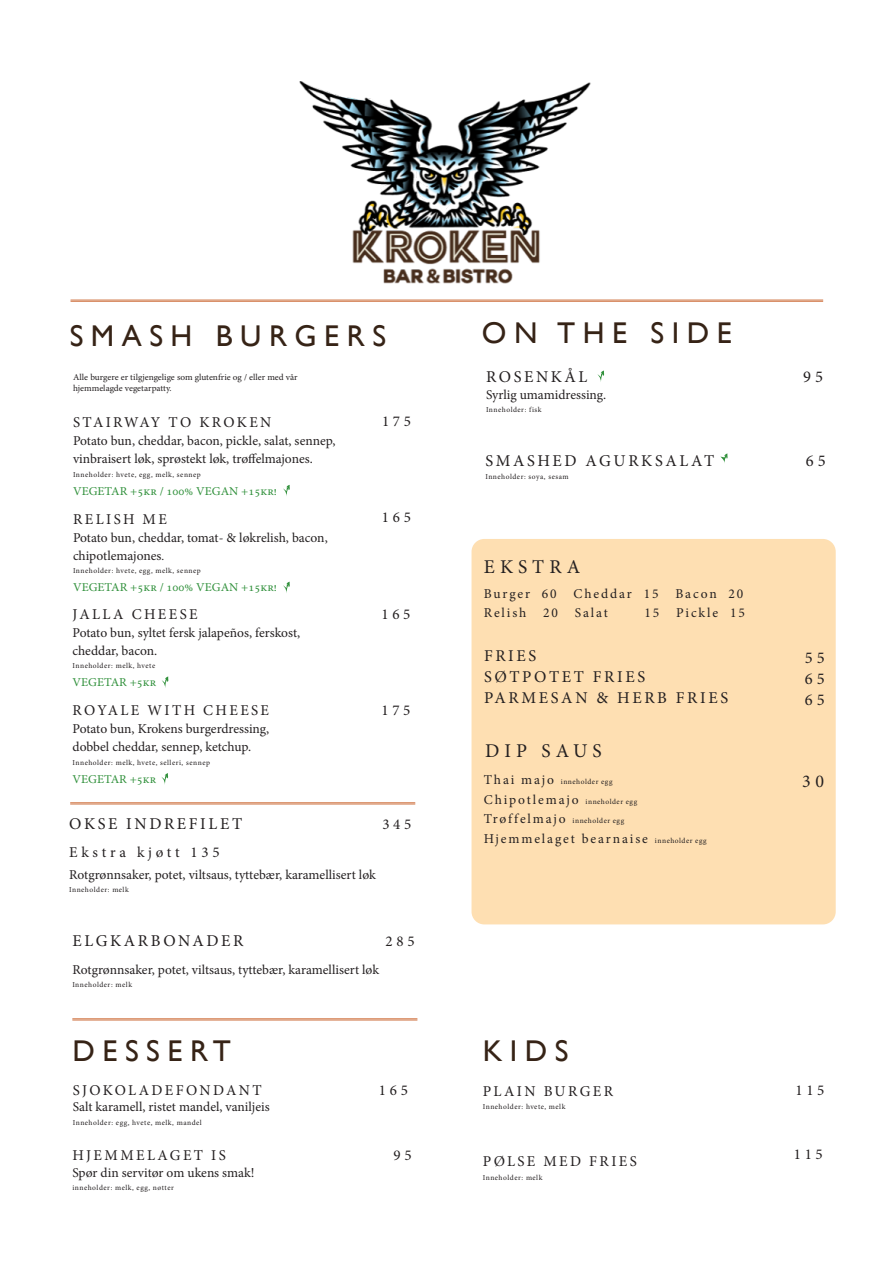
<style>
.page{position:relative;width:893px;height:1263px;background:#fff}
.page>*{position:absolute;margin:0;border:0;box-sizing:border-box;transform-origin:0 0}
.t1{font:30px "Gill Sans";letter-spacing:.25em;color:#362316}
.t2{font:19.5px "Minion Pro";letter-spacing:.26em;color:#231f20}
.t3{font:18px "Minion Pro";color:#231f20}
.t4{font:16.5px "Minion Pro";letter-spacing:.16em;color:#231f20}
.t5{font:15px "Minion Pro";letter-spacing:.16em;color:#231f20}
.t6{font:15px "Minion Pro";letter-spacing:.25em;color:#231f20}
.t7{font:13.5px "Minion Pro";color:#231f20}
.t8{font:13.5px "Minion Pro";letter-spacing:.14em;color:#231f20}
.t9{font:13.5px "Minion Pro";letter-spacing:.135em;color:#231f20}
.t10{font:12px "Minion Pro";color:#30903b}
.t11{font:9px "Minion Pro";color:#231f20}
.t12{font:7.5px "Minion Pro";letter-spacing:.065em;color:#231f20}
.s1{font-size:12px}
.s2{font-size:13.5px}
.s3{font-size:7.5px}
</style>
<div class="page">
<div style="left:471px;top:539px;width:365px;height:385px;background:#fedfb2;border-radius:13px"></div>
<hr style="left:71px;top:300px;width:752px;height:1px;background:#d07646">
<hr style="left:71px;top:301px;width:752px;height:1px;background:#d07646">
<svg style="left:283px;top:581px;width:7px;height:12px"></svg>
<svg style="left:283px;top:485px;width:7px;height:11px"></svg>
<svg style="left:162px;top:676px;width:7px;height:12px"></svg>
<svg style="left:161px;top:773px;width:7px;height:12px"></svg>
<svg style="left:597px;top:370px;width:7px;height:12px"></svg>
<svg style="left:720px;top:453px;width:8px;height:10px"></svg>
<hr style="left:70px;top:802px;width:345px;height:1px;background:#d07646">
<hr style="left:70px;top:804px;width:345px;height:1px;background:#d07646">
<hr style="left:72px;top:1018px;width:345px;height:1px;background:#d07646">
<hr style="left:72px;top:1020px;width:345px;height:1px;background:#d07646">
<img style="left:300px;top:82px;width:293px;height:219px">
<p class="t1" style="left:70px;top:318px;width:318px">SMASH BURGERS</p>
<p class="t11" style="left:73px;top:371px;width:226px">Alle burgere er tilgjengelige som glutenfrie og / eller med vår</p>
<p class="t11" style="left:73px;top:382px;width:100px">hjemmelagde vegetarpatty.</p>
<p class="t5" style="left:73px;top:412px;width:200px">STAIRWAY TO KROKEN</p>
<p class="t7" style="left:73px;top:432px;width:264px">Potato bun, cheddar, bacon, pickle, salat, sennep,</p>
<p class="t7" style="left:73px;top:450px;width:241px">vinbraisert løk, sprøstekt løk, trøffelmajones.</p>
<p class="t12" style="left:73px;top:469px;width:129px">Inneholder: hvete, egg, melk, sennep</p>
<p class="t10" style="left:73px;top:483px;width:205px">VEGETAR +5kr / 100% VEGAN +15kr!</p>
<p class="t5" style="left:73px;top:509px;width:95px">RELISH ME</p>
<p class="t7" style="left:73px;top:528px;width:256px">Potato bun, cheddar, tomat- &amp; løkrelish, bacon,</p>
<p class="t7" style="left:73px;top:546px;width:93px">chipotlemajones<span class="s1">.</span></p>
<p class="t12" style="left:73px;top:566px;width:129px">Inneholder: hvete, egg, melk, sennep</p>
<p class="t10" style="left:73px;top:579px;width:205px">VEGETAR +5kr / 100% VEGAN +15kr!</p>
<p class="t5" style="left:73px;top:604px;width:127px">JALLA CHEESE</p>
<p class="t7" style="left:73px;top:623px;width:229px">Potato bun, syltet fersk jalapeños, ferskost,</p>
<p class="t7" style="left:73px;top:641px;width:86px">cheddar, bacon.</p>
<p class="t12" style="left:73px;top:661px;width:84px">Inneholder: melk, hvete</p>
<p class="t10" style="left:73px;top:674px;width:85px">VEGETAR +5kr</p>
<p class="t5" style="left:73px;top:700px;width:198px">ROYALE WITH CHEESE</p>
<p class="t7" style="left:73px;top:720px;width:198px">Potato bun, Krokens burgerdressing,</p>
<p class="t7" style="left:73px;top:738px;width:180px">dobbel cheddar, sennep, ketchup.</p>
<p class="t12" style="left:73px;top:757px;width:139px">Inneholder: melk, hvete, selleri, sennep</p>
<p class="t10" style="left:73px;top:771px;width:85px">VEGETAR +5kr</p>
<p class="t5" style="left:382px;top:411px;width:31px">175</p>
<p class="t5" style="left:382px;top:507px;width:31px">165</p>
<p class="t5" style="left:381px;top:604px;width:31px">165</p>
<p class="t5" style="left:381px;top:700px;width:31px">175</p>
<p class="t4" style="left:69px;top:813px;width:175px">OKSE INDREFILET</p>
<p class="t5" style="left:382px;top:815px;width:31px">345</p>
<p class="t6" style="left:69px;top:842px;width:152px">Ekstra kjøtt 135</p>
<p class="t7" style="left:69px;top:865px;width:308px">Rotgrønnsaker, potet, viltsaus, tyttebær, karamellisert løk</p>
<p class="t12" style="left:69px;top:885px;width:61px">Inneholder: melk</p>
<p class="t4" style="left:72px;top:929px;width:173px">ELGKARBONADER</p>
<p class="t5" style="left:386px;top:931px;width:31px">285</p>
<p class="t7" style="left:72px;top:960px;width:308px">Rotgrønnsaker, potet, viltsaus, tyttebær, karamellisert løk</p>
<p class="t12" style="left:72px;top:980px;width:61px">Inneholder: melk</p>
<p class="t1" style="left:73px;top:1034px;width:160px">DESSERT</p>
<p class="t5" style="left:73px;top:1080px;width:190px">SJOKOLADEFONDANT</p>
<p class="t7" style="left:73px;top:1098px;width:198px">Salt karamell, ristet mandel, vaniljeis</p>
<p class="t12" style="left:73px;top:1117px;width:130px">Inneholder: egg, hvete, melk, mandel</p>
<p class="t5" style="left:72px;top:1145px;width:155px">HJEMMELAGET IS</p>
<p class="t7" style="left:72px;top:1163px;width:184px">Spør din servitør om ukens smak!</p>
<p class="t12" style="left:72px;top:1183px;width:103px">inneholder: melk, egg, nøtter</p>
<p class="t5" style="left:379px;top:1080px;width:31px">165</p>
<p class="t5" style="left:394px;top:1145px;width:20px">95</p>
<p class="t1" style="left:482px;top:316px;width:251px">ON THE SIDE</p>
<p class="t4" style="left:486px;top:366px;width:103px">ROSENKÅL</p>
<p class="t7" style="left:486px;top:385px;width:122px">Syrlig umamidressing.</p>
<p class="t12" style="left:486px;top:405px;width:57px">Inneholder: fisk</p>
<p class="t4" style="left:485px;top:449px;width:230px">SMASHED AGURKSALAT</p>
<p class="t12" style="left:485px;top:472px;width:85px">Inneholder: soya, sesam</p>
<p class="t2" style="left:484px;top:554px;width:98px">EKSTRA</p>
<p class="t8" style="left:484px;top:584px;width:261px">Burger 60 Cheddar 15 Bacon 20</p>
<p class="t8" style="left:484px;top:604px;width:126px">Relish 20 Salat</p>
<p class="t8" style="left:645px;top:604px;width:102px">15 Pickle 15</p>
<p class="t4" style="left:484px;top:645px;width:54px">FRIES</p>
<p class="t4" style="left:484px;top:666px;width:163px">SØTPOTET FRIES</p>
<p class="t4" style="left:484px;top:687px;width:246px">PARMESAN &amp; HERB FRIES</p>
<p class="t2" style="left:485px;top:738px;width:118px">DIP SAUS</p>
<p class="t12" style="left:484px;top:777px;width:130px"><span class="s2">Thai majo</span> inneholder egg</p>
<p class="t12" style="left:484px;top:796px;width:155px"><span class="s2">Chipotlemajo</span> inneholder egg</p>
<p class="t12" style="left:484px;top:816px;width:142px"><span class="s2">Trøffelmajo</span> inneholder egg</p>
<p class="t9" style="left:484px;top:829px;width:224px">Hjemmelaget bearnaise <span class="s3">inneholder egg</span></p>
<p class="t4" style="left:803px;top:366px;width:21px">95</p>
<p class="t4" style="left:806px;top:449px;width:21px">65</p>
<p class="t4" style="left:805px;top:647px;width:21px">55</p>
<p class="t4" style="left:805px;top:668px;width:21px">65</p>
<p class="t4" style="left:805px;top:689px;width:21px">65</p>
<p class="t3" style="left:802px;top:769px;width:23px">30</p>
<p class="t1" style="left:483px;top:1034px;width:87px">KIDS</p>
<p class="t5" style="left:483px;top:1081px;width:132px">PLAIN BURGER</p>
<p class="t12" style="left:483px;top:1101px;width:84px">Inneholder: hvete, melk</p>
<p class="t5" style="left:483px;top:1151px;width:156px">PØLSE MED FRIES</p>
<p class="t12" style="left:483px;top:1172px;width:61px">Inneholder: melk</p>
<p class="t5" style="left:795px;top:1080px;width:31px">115</p>
<p class="t5" style="left:794px;top:1144px;width:31px">115</p>
</div>
